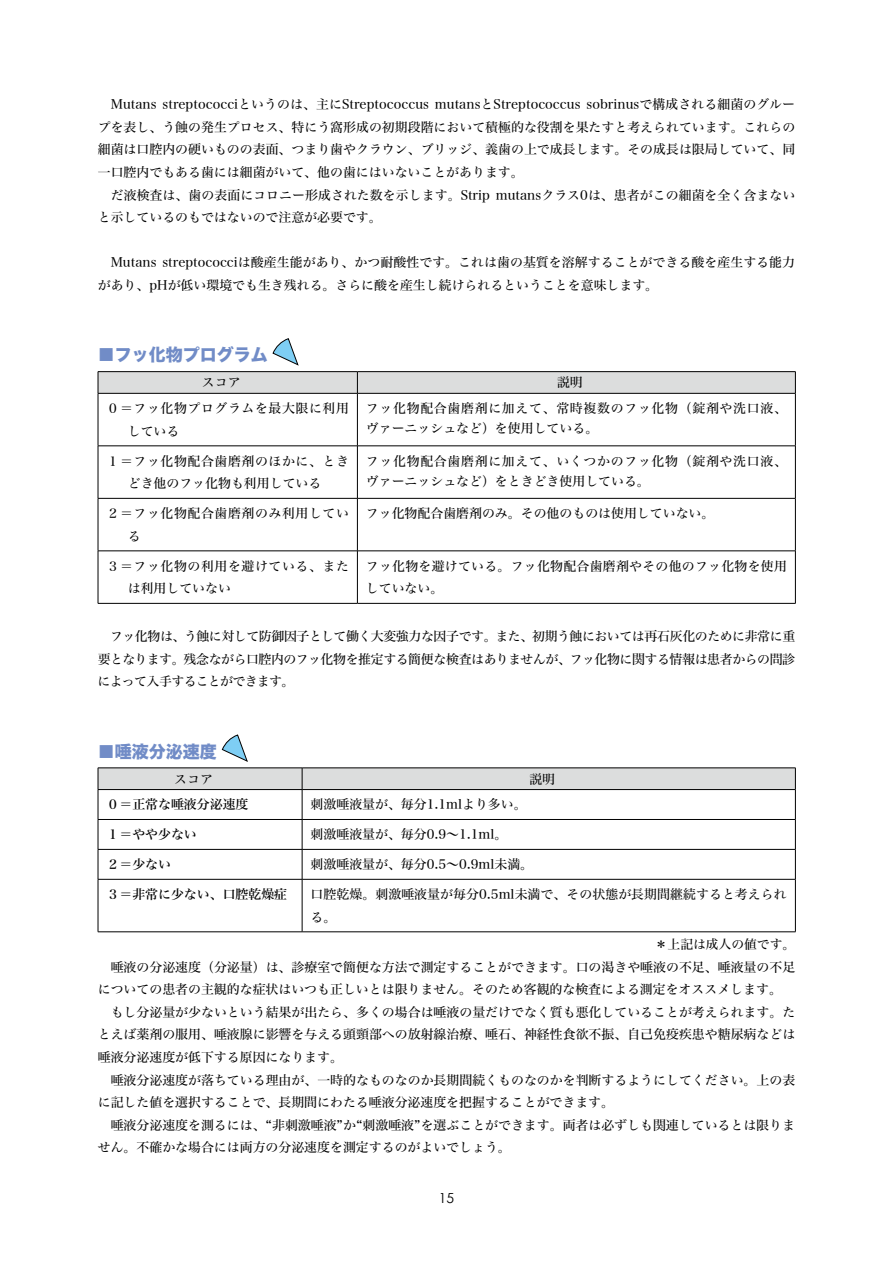
<style>
.page{position:relative;width:893px;height:1263px;background:#fff}
.page>*{position:absolute;margin:0;border:0;box-sizing:border-box;transform-origin:0 0}
.t1{font:16.95px "Hira Kaku Std N W8";color:#718cc7}
.t2{font:13.8px "Century Gothic";color:#000}
.t3{font:12.9px/22.6px "Hira Min Std N W4";color:#000}
.t4{font:12.9px/20.2px "Hira Min Std N W4";letter-spacing:.055em;color:#000}
.t5{font:12.9px/22.6px "Hira Min Std N W4";letter-spacing:.045em;color:#000}
.t6{font:12.9px/22.6px "Hira Min Std N W4";letter-spacing:.02em;color:#000}
.t7{font:12.9px "Hira Min Std W5";color:#000}
.t8{font:12.75px "Hira Min Std N W4";color:#000}
</style>
<div class="page">
<svg style="left:272px;top:338px;width:27px;height:28px"></svg>
<svg style="left:222px;top:734px;width:26px;height:28px"></svg>
<svg style="left:98px;top:768px;width:698px;height:111px"></svg>
<hr style="left:98px;top:879px;width:204px;height:1px;background:#000">
<hr style="left:98px;top:879px;width:1px;height:52px;background:#000">
<hr style="left:302px;top:879px;width:494px;height:1px;background:#000">
<hr style="left:302px;top:879px;width:1px;height:52px;background:#000">
<hr style="left:795px;top:879px;width:1px;height:52px;background:#000">
<hr style="left:98px;top:931px;width:204px;height:1px;background:#000">
<hr style="left:302px;top:931px;width:494px;height:1px;background:#000">
<hr style="left:98px;top:371px;width:259px;height:1px;background:#000">
<hr style="left:357px;top:371px;width:439px;height:1px;background:#000">
<svg style="left:98px;top:372px;width:698px;height:21px;background:#d7d8d8"></svg>
<hr style="left:98px;top:393px;width:259px;height:1px;background:#000">
<hr style="left:98px;top:393px;width:1px;height:53px;background:#000">
<hr style="left:357px;top:393px;width:439px;height:1px;background:#000">
<hr style="left:357px;top:393px;width:1px;height:53px;background:#000">
<hr style="left:795px;top:393px;width:1px;height:53px;background:#000">
<hr style="left:98px;top:446px;width:259px;height:1px;background:#000">
<hr style="left:98px;top:446px;width:1px;height:52px;background:#000">
<hr style="left:357px;top:446px;width:439px;height:1px;background:#000">
<hr style="left:357px;top:446px;width:1px;height:52px;background:#000">
<hr style="left:795px;top:446px;width:1px;height:52px;background:#000">
<hr style="left:98px;top:498px;width:259px;height:1px;background:#000">
<hr style="left:98px;top:498px;width:1px;height:53px;background:#000">
<hr style="left:357px;top:498px;width:439px;height:1px;background:#000">
<hr style="left:357px;top:498px;width:1px;height:53px;background:#000">
<hr style="left:795px;top:498px;width:1px;height:53px;background:#000">
<hr style="left:98px;top:551px;width:259px;height:1px;background:#000">
<hr style="left:98px;top:551px;width:1px;height:52px;background:#000">
<hr style="left:357px;top:551px;width:439px;height:1px;background:#000">
<hr style="left:357px;top:551px;width:1px;height:52px;background:#000">
<hr style="left:795px;top:551px;width:1px;height:52px;background:#000">
<hr style="left:98px;top:603px;width:259px;height:1px;background:#000">
<hr style="left:357px;top:603px;width:439px;height:1px;background:#000">
<p class="t3" style="left:98px;top:93px;width:699px">　Mutans streptococciというのは、主にStreptococcus mutansとStreptococcus sobrinusで構成される細菌のグループを表し、う蝕の発生プロセス、特にう窩形成の初期段階において積極的な役割を果たすと考えられています。これらの細菌は口腔内の硬いものの表面、つまり歯やクラウン、ブリッジ、義歯の上で成長します。その成長は限局していて、同一口腔内でもある歯には細菌がいて、他の歯にはいないことがあります。<br>　だ液検査は、歯の表面にコロニー形成された数を示します。Strip mutansクラス0は、患者がこの細菌を全く含まないと示しているのもではないので注意が必要です。</p>
<p class="t3" style="left:98px;top:251px;width:699px">　Mutans streptococciは酸産生能があり、かつ耐酸性です。これは歯の基質を溶解することができる酸を産生する能力があり、pHが低い環境でも生き残れる。さらに酸を産生し続けられるということを意味します。</p>
<h1 class="t1" style="left:98px;top:345px;width:172px">■フッ化物プログラム</h1>
<p class="t3" style="left:202px;top:371px;width:53px">スコア　</p>
<p class="t3" style="left:557px;top:371px;width:40px">説明　</p>
<p class="t5" style="left:128px;top:397px;width:223px;text-indent:-21px">０＝フッ化物プログラムを最大限に利用している</p>
<p class="t4" style="left:366px;top:398px;width:423px">フッ化物配合歯磨剤に加えて、常時複数のフッ化物（錠剤や洗口液、ヴァーニッシュなど）を使用している。</p>
<p class="t3" style="left:107px;top:449px;width:244px;text-align:center">１＝フッ化物配合歯磨剤のほかに、ときどき他のフッ化物も利用している</p>
<p class="t4" style="left:366px;top:450px;width:423px">フッ化物配合歯磨剤に加えて、いくつかのフッ化物（錠剤や洗口液、ヴァーニッシュなど）をときどき使用している。</p>
<p class="t5" style="left:128px;top:502px;width:223px;text-indent:-21px">２＝フッ化物配合歯磨剤のみ利用している</p>
<p class="t3" style="left:366px;top:502px;width:350px">フッ化物配合歯磨剤のみ。その他のものは使用していない。</p>
<p class="t5" style="left:128px;top:554px;width:223px;text-indent:-21px">３＝フッ化物の利用を避けている、または利用していない</p>
<p class="t6" style="left:366px;top:554px;width:423px">フッ化物を避けている。フッ化物配合歯磨剤やその他のフッ化物を使用していない。</p>
<p class="t3" style="left:98px;top:624px;width:699px;text-align:justify">　フッ化物は、う蝕に対して防御因子として働く大変強力な因子です。また、初期う蝕においては再石灰化のために非常に重要となります。残念ながら口腔内のフッ化物を推定する簡便な検査はありませんが、フッ化物に関する情報は患者からの問診によって入手することができます。</p>
<h1 class="t1" style="left:98px;top:742px;width:121px">■唾液分泌速度</h1>
<p class="t3" style="left:174px;top:767px;width:53px">スコア　</p>
<p class="t3" style="left:529px;top:767px;width:40px">説明　</p>
<p class="t7" style="left:107px;top:795px;width:143px">０＝正常な唾液分泌速度</p>
<p class="t3" style="left:311px;top:793px;width:218px">刺激唾液量が、毎分1.1mlより多い。</p>
<p class="t7" style="left:107px;top:825px;width:92px">１＝やや少ない</p>
<p class="t3" style="left:311px;top:823px;width:198px">刺激唾液量が、毎分0.9～1.1ml。</p>
<p class="t7" style="left:107px;top:855px;width:66px">２＝少ない</p>
<p class="t3" style="left:311px;top:853px;width:224px">刺激唾液量が、毎分0.5～0.9ml未満。</p>
<p class="t7" style="left:107px;top:885px;width:182px">３＝非常に少ない、口腔乾燥症</p>
<p class="t3" style="left:311px;top:883px;width:478px">口腔乾燥。刺激唾液量が毎分0.5ml未満で、その状態が長期間継続すると考えられる。</p>
<p class="t8" style="left:655px;top:935px;width:142px">＊上記は成人の値です。</p>
<p class="t3" style="left:98px;top:955px;width:699px">　唾液の分泌速度（分泌量）は、診療室で簡便な方法で測定することができます。口の渇きや唾液の不足、唾液量の不足についての患者の主観的な症状はいつも正しいとは限りません。そのため客観的な検査による測定をオススメします。　もし分泌量が少ないという結果が出たら、多くの場合は唾液の量だけでなく質も悪化していることが考えられます。たとえば薬剤の服用、唾液腺に影響を与える頭頸部への放射線治療、唾石、神経性食欲不振、自己免疫疾患や糖尿病などは唾液分泌速度が低下する原因になります。<br>　唾液分泌速度が落ちている理由が、一時的なものなのか長期間続くものなのかを判断するようにしてください。上の表に記した値を選択することで、長期間にわたる唾液分泌速度を把握することができます。<br>　唾液分泌速度を測るには、“非刺激唾液”か“刺激唾液”を選ぶことができます。両者は必ずしも関連しているとは限りません。不確かな場合には両方の分泌速度を測定するのがよいでしょう。</p>
<p class="t2" style="left:439px;top:1189px;width:17px">15</p>
</div>
